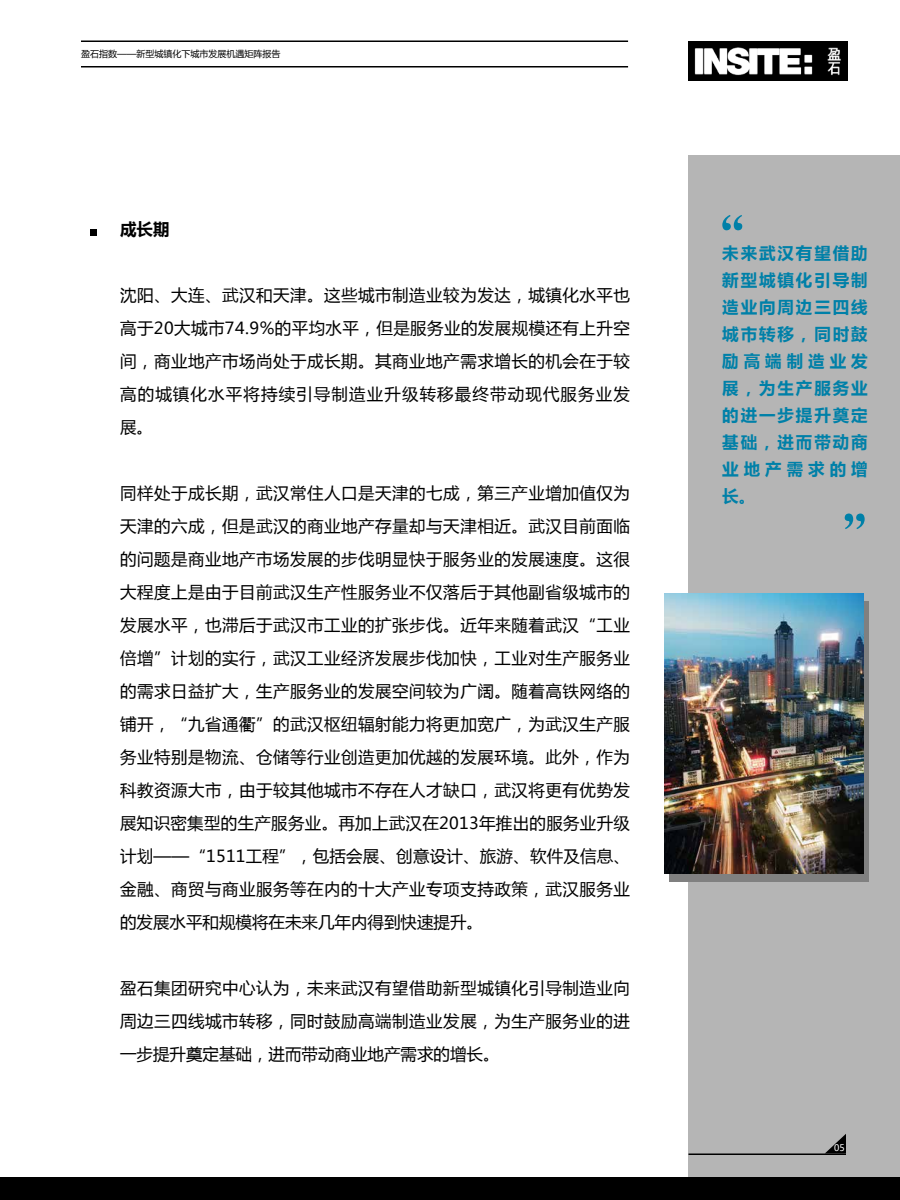
<style>
.page{position:relative;width:900px;height:1200px;background:#fff}
.page>*{position:absolute;margin:0;border:0;box-sizing:border-box;transform-origin:0 0}
.t1{font:16.5px/33px "Microsoft Ya Hei";letter-spacing:.03em;color:#000;text-align:justify}
.t2{font:700 16.5px/27px "Microsoft Ya Hei";letter-spacing:.115em;color:#0080a8;text-align:justify}
.t3{font:700 16.5px "Microsoft Ya Hei";color:#000}
.t4{font:9px "Microsoft Ya Hei";color:#000}
.t5{font:9px "Microsoft Ya Hei";color:#fff}
</style>
<div class="page">
<div style="left:688px;top:155px;width:212px;height:1023px;background:#b5b5b5"></div>
<hr style="left:688px;top:1154px;width:158px;height:1px;background:#000">
<svg style="left:825px;top:1134px;width:21px;height:20px"></svg>
<div style="left:0;top:1178px;width:900px;height:22px;background:#000"></div>
<div style="left:669px;top:601px;width:199px;height:281px;background:#808080"></div>
<img style="left:664px;top:594px;width:200px;height:280px">
<svg style="left:722px;top:215px;width:20px;height:15px"></svg>
<svg style="left:845px;top:514px;width:20px;height:15px"></svg>
<img style="left:688px;top:41px;width:159px;height:39px">
<hr style="left:81px;top:40px;width:547px;height:2px;background:#000">
<hr style="left:81px;top:66px;width:547px;height:2px;background:#000">
<svg style="left:90px;top:230px;width:6px;height:6px"></svg>
<p class="t4" style="left:81px;top:48px;width:201px">盈石指数——新型城镇化下城市发展机遇矩阵报告</p>
<p class="t3" style="left:120px;top:218px;width:51px">成长期</p>
<p class="t1" style="left:120px;top:279px;width:511px">沈阳、大连、武汉和天津。这些城市制造业较为发达，城镇化水平也高于20大城市74.9%的平均水平，但是服务业的发展规模还有上升空间，商业地产市场尚处于成长期。其商业地产需求增长的机会在于较高的城镇化水平将持续引导制造业升级转移最终带动现代服务业发展。</p>
<p class="t1" style="left:120px;top:477px;width:511px">同样处于成长期，武汉常住人口是天津的七成，第三产业增加值仅为天津的六成，但是武汉的商业地产存量却与天津相近。武汉目前面临的问题是商业地产市场发展的步伐明显快于服务业的发展速度。这很大程度上是由于目前武汉生产性服务业不仅落后于其他副省级城市的发展水平，也滞后于武汉市工业的扩张步伐。近年来随着武汉“工业倍增”计划的实行，武汉工业经济发展步伐加快，工业对生产服务业的需求日益扩大，生产服务业的发展空间较为广阔。随着高铁网络的铺开，“九省通衢”的武汉枢纽辐射能力将更加宽广，为武汉生产服务业特别是物流、仓储等行业创造更加优越的发展环境。此外，作为科教资源大市，由于较其他城市不存在人才缺口，武汉将更有优势发展知识密集型的生产服务业。再加上武汉在2013年推出的服务业升级计划——“1511工程”，包括会展、创意设计、旅游、软件及信息、金融、商贸与商业服务等在内的十大产业专项支持政策，武汉服务业的发展水平和规模将在未来几年内得到快速提升。</p>
<p class="t1" style="left:120px;top:972px;width:511px">盈石集团研究中心认为，未来武汉有望借助新型城镇化引导制造业向周边三四线城市转移，同时鼓励高端制造业发展，为生产服务业的进一步提升奠定基础，进而带动商业地产需求的增长。</p>
<p class="t2" style="left:722px;top:239px;width:147px">未来武汉有望借助新型城镇化引导制造业向周边三四线城市转移，同时鼓励高端制造业发展，为生产服务业的进一步提升奠定基础，进而带动商业地产需求的增长。</p>
<p class="t5" style="left:834px;top:1142px;width:12px">05</p>
</div>
